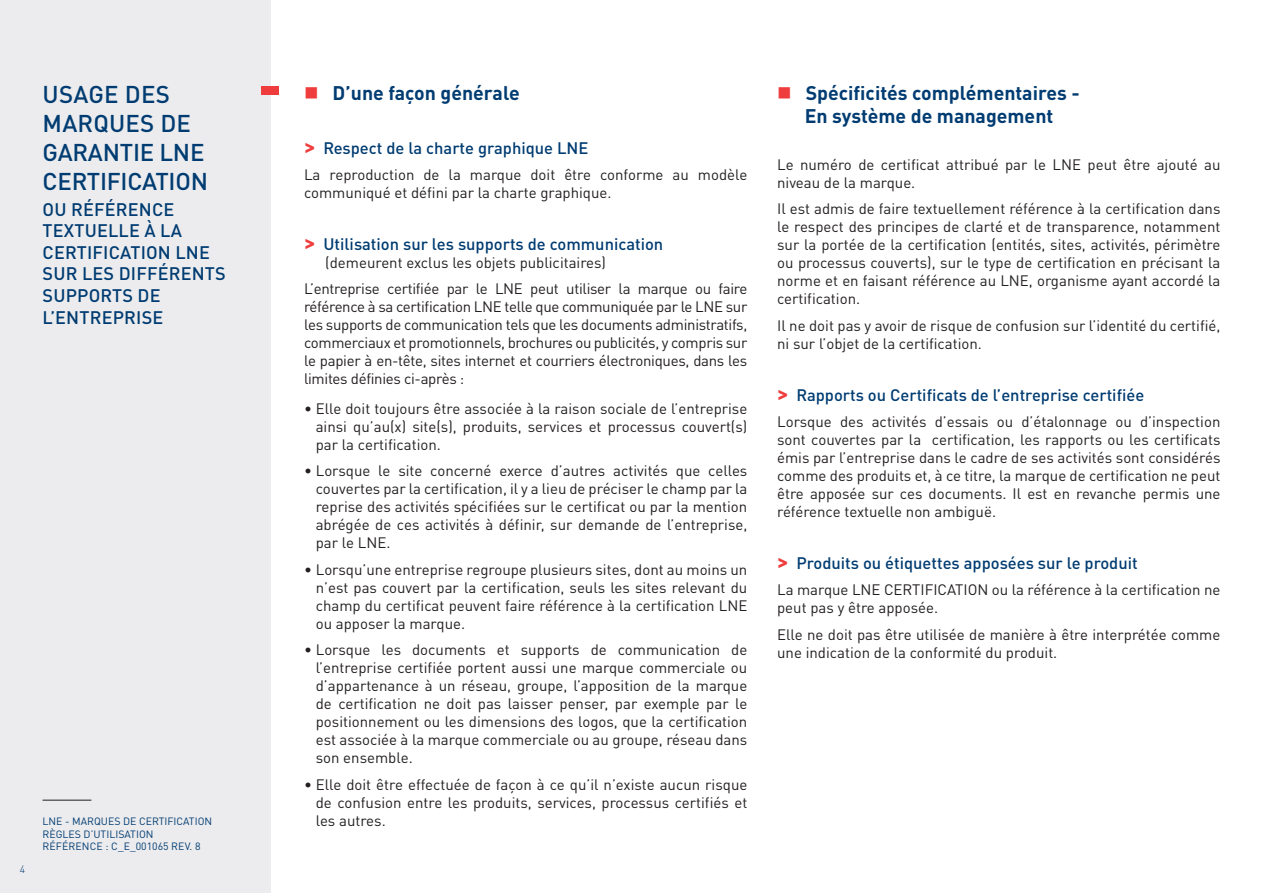
<style>
.page{position:relative;width:1263px;height:893px;background:#fff}
.page>*{position:absolute;margin:0;border:0;box-sizing:border-box;transform-origin:0 0}
._01_titre_page{font:500 24px/28.8px "DINOT";letter-spacing:-.01em;color:#003c72}
._01_texte_courant{font:700 19.5px "DINOT";color:#003c72}
._01_titre_page-2{font:500 18px/21.6px "DINOT";letter-spacing:.01em;color:#003c72}
._01_texte_courant-2{font:500 16.5px "DINOT";color:#003c72}
._01_texte_courant-3{font:15px/18px "DINOT";color:#231f20;text-align:justify}
.t1{font:10.5px "DINOT";color:#003c72}
.t2{font:300 10.5px "DINOT";color:#003c72}
.s1{color:#ee3d3c}
.s2{font-weight:700;font-size:21px;color:#ee3d3c}
</style>
<div class="page">
<div style="left:0;top:0;width:270px;height:893px;background:#ececee"></div>
<hr style="left:43px;top:800px;width:48px;height:1px;background:#231f20">
<div style="left:261px;top:87px;width:17px;height:8px;background:#ee3d3c"></div>
<p class="_01_titre_page" style="left:43px;top:80px;width:167px">USAGE DES<br>MARQUES DE<br>GARANTIE LNE<br>CERTIFICATION</p>
<p class="_01_titre_page-2" style="left:43px;top:198px;width:185px">OU RÉFÉRENCE<br>TEXTUELLE À LA<br>CERTIFICATION LNE<br>SUR LES DIFFÉRENTS<br>SUPPORTS DE<br>L’ENTREPRISE</p>
<p class="t2" style="left:20px;top:863px;width:7px">4</p>
<p class="t1" style="left:43px;top:815px;width:171px">LNE - MARQUES DE CERTIFICATION</p>
<p class="t1" style="left:43px;top:827px;width:112px">RÈGLES D’UTILISATION</p>
<p class="t1" style="left:43px;top:840px;width:159px">RÉFÉRENCE : C_E_001065 REV. 8</p>
<p class="_01_texte_courant" style="left:304px;top:80px;width:217px"><span class="s1">■</span> D’une façon générale</p>
<p class="_01_texte_courant-2" style="left:304px;top:137px;width:286px"><span class="s2">&gt;</span> Respect de la charte graphique LNE</p>
<p class="_01_texte_courant-3" style="left:304px;top:165px;width:445px">La reproduction de la marque doit être conforme au modèle communiqué et défini par la charte graphique.</p>
<p class="_01_texte_courant-2" style="left:304px;top:233px;width:361px"><span class="s2">&gt;</span> Utilisation sur les supports de communication</p>
<p class="_01_texte_courant-3" style="left:325px;top:253px;width:282px">(demeurent exclus les objets publicitaires)</p>
<p class="_01_texte_courant-3" style="left:304px;top:280px;width:445px">L’entreprise certifiée par le LNE peut utiliser la marque ou faire référence à sa certification LNE telle que communiquée par le LNE sur les supports de communication tels que les documents administratifs, commerciaux et promotionnels, brochures ou publicités, y compris sur le papier à en-tête, sites internet et courriers électroniques, dans les limites définies ci-après :</p>
<p class="_01_texte_courant-3" style="left:316px;top:399px;width:433px;text-indent:-12px">• Elle doit toujours être associée à la raison sociale de l’entreprise ainsi qu’au(x) site(s), produits, services et processus couvert(s) par la certification.</p>
<p class="_01_texte_courant-3" style="left:316px;top:462px;width:433px;text-indent:-12px">• Lorsque le site concerné exerce d’autres activités que celles couvertes par la certification, il y a lieu de préciser le champ par la reprise des activités spécifiées sur le certificat ou par la mention abrégée de ces activités à définir, sur demande de l’entreprise, par le LNE.</p>
<p class="_01_texte_courant-3" style="left:316px;top:560px;width:433px;text-indent:-12px">• Lorsqu’une entreprise regroupe plusieurs sites, dont au moins un n’est pas couvert par la certification, seuls les sites relevant du champ du certificat peuvent faire référence à la certification LNE ou apposer la marque.</p>
<p class="_01_texte_courant-3" style="left:316px;top:641px;width:433px;text-indent:-12px">• Lorsque les documents et supports de communication de l’entreprise certifiée portent aussi une marque commerciale ou d’appartenance à un réseau, groupe, l’apposition de la marque de certification ne doit pas laisser penser, par exemple par le positionnement ou les dimensions des logos, que la certification est associée à la marque commerciale ou au groupe, réseau dans son ensemble.</p>
<p class="_01_texte_courant-3" style="left:316px;top:775px;width:433px;text-indent:-12px">• Elle doit être effectuée de façon à ce qu’il n’existe aucun risque de confusion entre les produits, services, processus certifiés et les autres.</p>
<p class="_01_texte_courant" style="left:777px;top:80px;width:304px"><span class="s1">■</span> Spécificités complémentaires -</p>
<p class="_01_texte_courant" style="left:805px;top:104px;width:250px">En système de management</p>
<p class="_01_texte_courant-3" style="left:777px;top:155px;width:445px">Le numéro de certificat attribué par le LNE peut être ajouté au niveau de la marque.</p>
<p class="_01_texte_courant-3" style="left:777px;top:200px;width:445px">Il est admis de faire textuellement référence à la certification dans le respect des principes de clarté et de transparence, notamment sur la portée de la certification (entités, sites, activités, périmètre ou processus couverts), sur le type de certification en précisant la norme et en faisant référence au LNE, organisme ayant accordé la certification.</p>
<p class="_01_texte_courant-3" style="left:777px;top:316px;width:445px">Il ne doit pas y avoir de risque de confusion sur l’identité du certifié, ni sur l’objet de la certification.</p>
<p class="_01_texte_courant-2" style="left:777px;top:384px;width:369px"><span class="s2">&gt;</span> Rapports ou Certificats de l’entreprise certifiée</p>
<p class="_01_texte_courant-3" style="left:777px;top:412px;width:445px">Lorsque des activités d’essais ou d’étalonnage ou d’inspection sont couvertes par la certification, les rapports ou les certificats émis par l’entreprise dans le cadre de ses activités sont considérés comme des produits et, à ce titre, la marque de certification ne peut être apposée sur ces documents. Il est en revanche permis une référence textuelle non ambiguë.</p>
<p class="_01_texte_courant-2" style="left:777px;top:552px;width:362px"><span class="s2">&gt;</span> Produits ou étiquettes apposées sur le produit</p>
<p class="_01_texte_courant-3" style="left:777px;top:581px;width:445px">La marque LNE CERTIFICATION ou la référence à la certification ne peut pas y être apposée.</p>
<p class="_01_texte_courant-3" style="left:777px;top:625px;width:445px">Elle ne doit pas être utilisée de manière à être interprétée comme une indication de la conformité du produit.</p>
</div>
